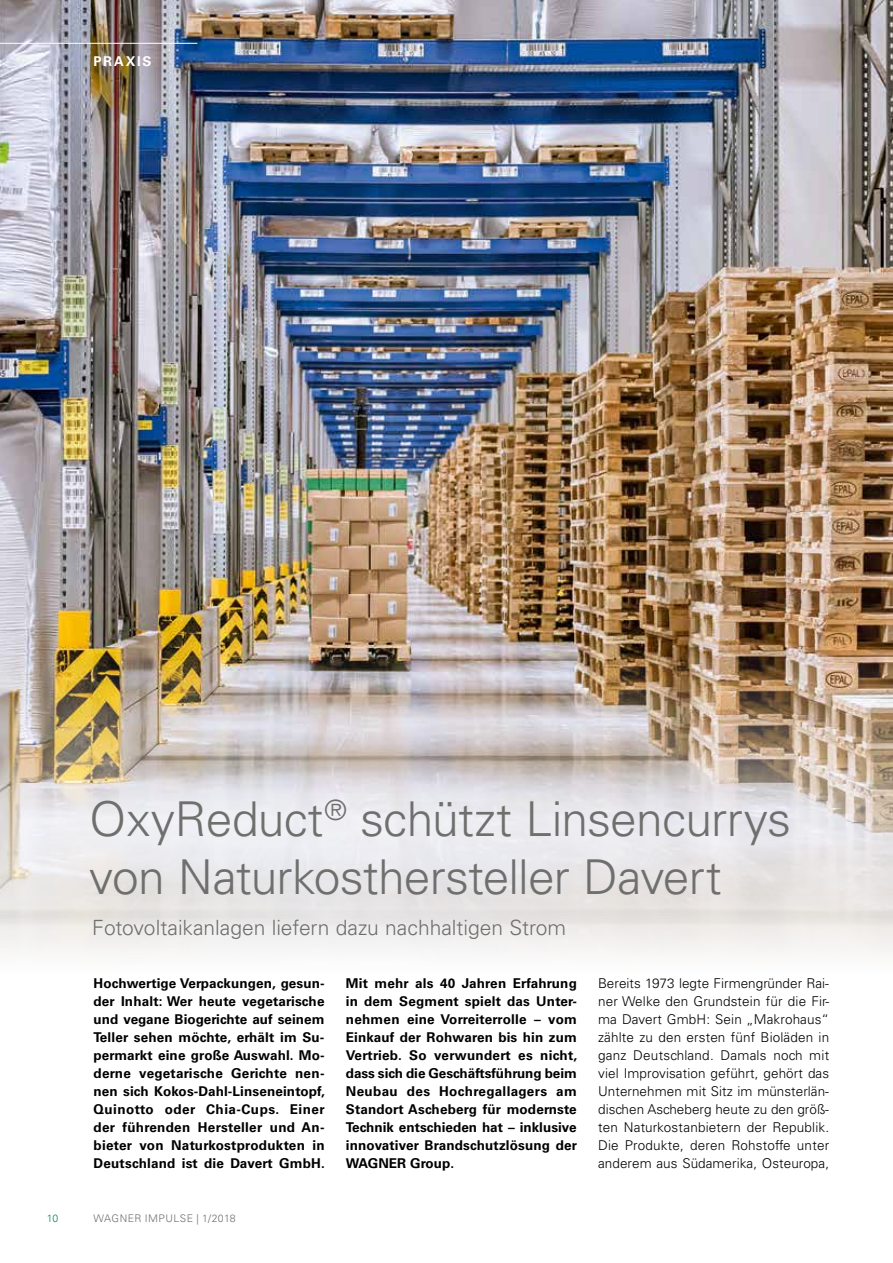
<style>
.page{position:relative;width:893px;height:1263px;background:#fff}
.page>*{position:absolute;margin:0;border:0;box-sizing:border-box;transform-origin:0 0}
.t1{font:300 48px/58.5px "Univers LT Std";letter-spacing:-.015em;color:#6f6f6e}
.t2{font:300 21px "Univers LT Std";color:#6f6f6e}
.t3{font:700 13.5px/18px "Univers LT Std";letter-spacing:.01em;color:#000;text-align:justify}
.t4{font:300 13.5px/18px "Univers LT Std";letter-spacing:.005em;color:#000;text-align:justify}
.t5{font:700 13.5px "Univers LT Std";letter-spacing:.12em;color:#fff}
.t6{font:300 10.5px "Univers LT Std";letter-spacing:.045em;color:#6f6f6e}
.t7{font:300 10.5px "Univers LT Std";color:#008c57}
</style>
<div class="page">
<img style="left:0;top:0;width:893px;height:511px">
<hr style="left:0;top:43px;width:197px;height:1px;background:#fff">
<img style="left:0;top:511px;width:893px;height:444px">
<p class="t5" style="left:94px;top:54px;width:59px">PRAXIS</p>
<h1 class="t1" style="left:89px;top:789px;width:703px">OxyReduct<sup>®</sup> schützt Linsencurrys von Naturkosthersteller Davert</h1>
<h2 class="t2" style="left:92px;top:915px;width:476px">Fotovoltaikanlagen liefern dazu nachhaltigen Strom</h2>
<p class="t3" style="left:346px;top:975px;width:233px">Mit mehr als 40 Jahren Erfahrung in dem Segment spielt das Unter&shy;nehmen eine Vorreiterrolle – vom Einkauf der Rohwaren bis hin zum Vertrieb. So verwundert es nicht, dass sich die Geschäftsführung beim Neubau des Hochregallagers am Standort Ascheberg für modernste Technik entschieden hat – inklusive innovativer Brandschutzlösung der WAGNER Group.</p>
<p class="t3" style="left:94px;top:975px;width:233px">Hochwertige Verpackungen, gesun&shy;der Inhalt: Wer heute vegetarische und vegane Biogerichte auf seinem Teller sehen möchte, erhält im Su&shy;permarkt eine große Auswahl. Mo&shy;derne vegetarische Gerichte nen&shy;nen sich Kokos-Dahl-Linseneintopf, Quinotto oder Chia-Cups. Einer der führenden Hersteller und An&shy;bieter von Naturkostprodukten in Deutschland ist die Davert GmbH.</p>
<p class="t4" style="left:598px;top:974px;width:233px">Bereits 1973 legte Firmengründer Rai&shy;ner Welke den Grundstein für die Fir&shy;ma Davert GmbH: Sein „Makrohaus“ zählte zu den ersten fünf Bioläden in ganz Deutschland. Damals noch mit viel Improvisation geführt, gehört das Unternehmen mit Sitz im münsterlän&shy;dischen Ascheberg heute zu den größ&shy;ten Naturkostanbietern der Republik.<br>Die Produkte, deren Rohstoffe unter anderem aus Südamerika, Osteuropa,</p>
<p class="t7" style="left:47px;top:1212px;width:13px">10</p>
<p class="t6" style="left:94px;top:1212px;width:144px">WAGNER IMPULSE | 1/2018</p>
</div>
